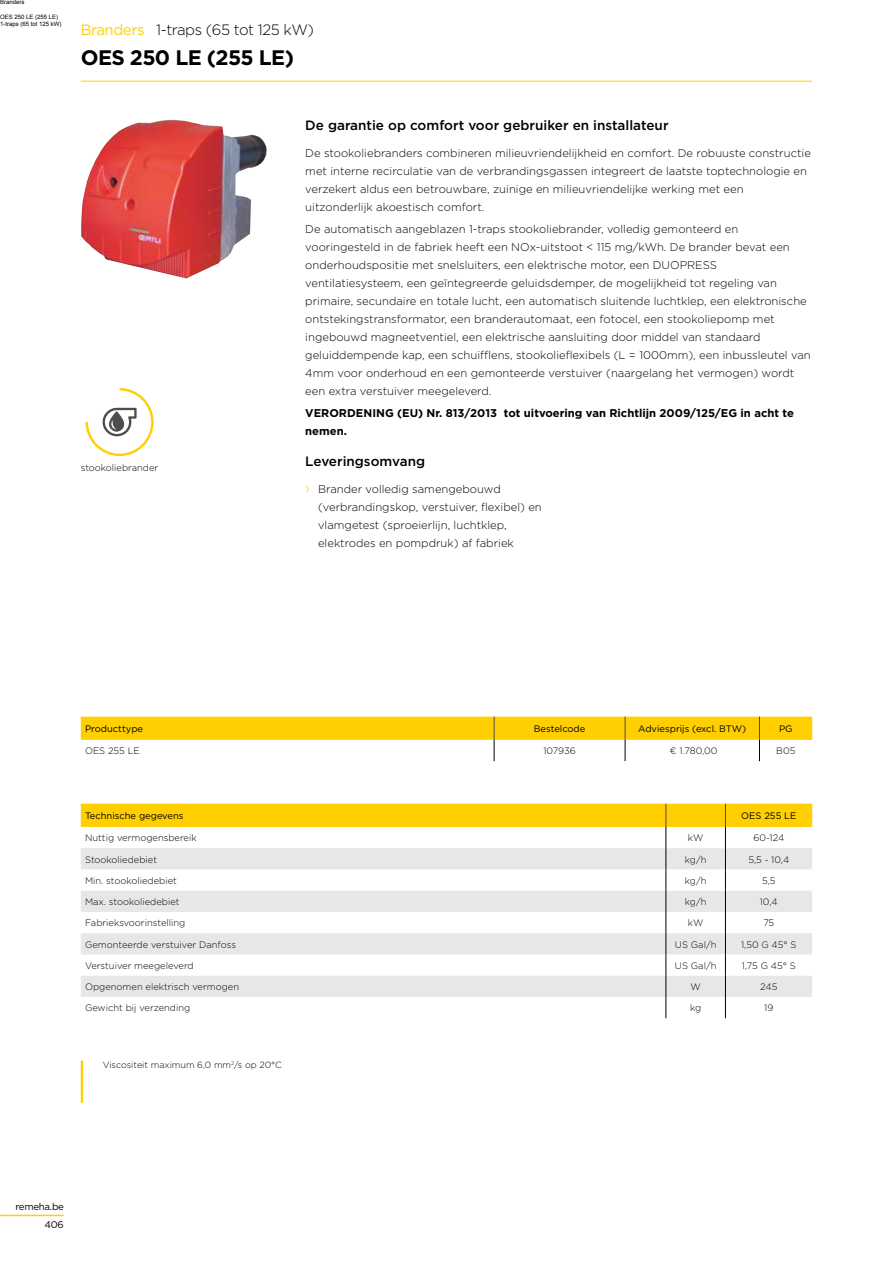
<style>
.page{position:relative;width:893px;height:1263px;background:#fff}
.page>*{position:absolute;margin:0;border:0;box-sizing:border-box;transform-origin:0 0}
.t1{font:700 21px "Gotham";letter-spacing:-.03em;color:#000}
.t2{font:300 15px "Gotham";letter-spacing:-.03em;color:#000}
.t3{font:500 13.5px "Gotham";color:#000}
.t4{font:300 11.25px/18px "Gotham";color:#000}
.t5{font:700 11.25px/18px "Gotham";color:#000}
.t6{font:9.75px "Gotham";letter-spacing:-.03em;color:#000}
.t7{font:300 9.3px "Gotham";color:#000}
.t8{font:9.3px "Gotham";color:#000}
.t9{font:300 9px "Gotham";color:#000}
.t10{font:6px/7.2px "Arial";color:#000}
.s1{font-weight:400;color:#ffcf01}
.s2{font-size:15.75px;color:#ffcf01}
</style>
<div class="page">
<hr style="left:0;top:1215px;width:64px;height:1px;background:#ffcf01">
<hr style="left:81px;top:81px;width:731px;height:1px;background:#ffcf01">
<img style="left:81px;top:120px;width:186px;height:158px">
<svg style="left:86px;top:388px;width:68px;height:68px"></svg>
<svg style="left:81px;top:717px;width:731px;height:44px"></svg>
<svg style="left:81px;top:804px;width:731px;height:214px"></svg>
<hr style="left:81px;top:1061px;width:2px;height:42px;background:#ffcf01">
<p class="t10" style="left:0;top:-1px;width:26px">Branders</p>
<p class="t10" style="left:0;top:13px;width:63px">OES 250 LE (255 LE)<br>1-traps (65 tot 125 kW)</p>
<h2 class="t2" style="left:81px;top:21px;width:235px"><span class="s1">Branders</span> 1-traps (65 tot 125 kW)</h2>
<h1 class="t1" style="left:81px;top:44px;width:215px">OES 250 LE (255 LE)</h1>
<p class="t7" style="left:81px;top:461px;width:79px">stookoliebrander</p>
<p class="t3" style="left:305px;top:117px;width:365px">De garantie op comfort voor gebruiker en installateur</p>
<p class="t4" style="left:305px;top:144px;width:507px">De stookoliebranders combineren milieuvriendelijkheid en comfort. De robuuste constructie met interne recirculatie van de verbrandingsgassen integreert de laatste toptechnologie en verzekert aldus een betrouwbare, zuinige en milieuvriendelijke werking met een uitzonderlijk akoestisch comfort.</p>
<p class="t4" style="left:305px;top:220px;width:507px">De automatisch aangeblazen 1-traps stookoliebrander, volledig gemonteerd en vooringesteld in de fabriek heeft een NOx-uitstoot &lt; 115 mg/kWh. De brander bevat een onderhoudspositie met snelsluiters, een elektrische motor, een DUOPRESS ventilatiesysteem, een geïntegreerde geluidsdemper, de mogelijkheid tot regeling van primaire, secundaire en totale lucht, een automatisch sluitende luchtklep, een elektronische ontstekingstransformator, een branderautomaat, een fotocel, een stookoliepomp met ingebouwd magneetventiel, een elektrische aansluiting door middel van standaard geluiddempende kap, een schuifflens, stookolieflexibels (L = 1000mm), een inbussleutel van 4mm voor onderhoud en een gemonteerde verstuiver (naargelang het vermogen) wordt een extra verstuiver meegeleverd.</p>
<p class="t5" style="left:305px;top:404px;width:490px">VERORDENING (EU) Nr. 813/2013 tot uitvoering van Richtlijn 2009/125/EG in acht te nemen.</p>
<p class="t3" style="left:305px;top:453px;width:121px">Leveringsomvang</p>
<p class="t4" style="left:318px;top:479px;width:225px;text-indent:-13px"><span class="s2">›</span> Brander volledig samengebouwd (verbrandingskop, verstuiver, flexibel) en vlamgetest (sproeierlijn, luchtklep, elektrodes en pompdruk) af fabriek</p>
<p class="t8" style="left:85px;top:723px;width:60px">Producttype</p>
<p class="t8" style="left:534px;top:723px;width:53px">Bestelcode</p>
<p class="t8" style="left:638px;top:723px;width:110px">Adviesprijs (excl. BTW)</p>
<p class="t8" style="left:779px;top:723px;width:15px">PG</p>
<p class="t7" style="left:85px;top:745px;width:56px">OES 255 LE</p>
<p class="t7" style="left:543px;top:745px;width:34px">107936</p>
<p class="t7" style="left:670px;top:745px;width:49px">€ 1.780,00</p>
<p class="t7" style="left:776px;top:745px;width:21px">B05</p>
<p class="t8" style="left:85px;top:810px;width:100px">Technische gegevens</p>
<p class="t8" style="left:741px;top:810px;width:57px">OES 255 LE</p>
<p class="t7" style="left:85px;top:832px;width:113px">Nuttig vermogensbereik</p>
<p class="t7" style="left:688px;top:832px;width:17px">kW</p>
<p class="t7" style="left:753px;top:832px;width:32px">60-124</p>
<p class="t7" style="left:85px;top:853px;width:74px">Stookoliedebiet</p>
<p class="t7" style="left:685px;top:853px;width:23px">kg/h</p>
<p class="t7" style="left:748px;top:853px;width:42px">5,5 - 10,4</p>
<p class="t7" style="left:85px;top:875px;width:93px">Min. stookoliedebiet</p>
<p class="t7" style="left:685px;top:875px;width:23px">kg/h</p>
<p class="t7" style="left:762px;top:875px;width:15px">5,5</p>
<p class="t7" style="left:85px;top:896px;width:96px">Max. stookoliedebiet</p>
<p class="t7" style="left:685px;top:896px;width:23px">kg/h</p>
<p class="t7" style="left:760px;top:896px;width:19px">10,4</p>
<p class="t7" style="left:85px;top:917px;width:102px">Fabrieksvoorinstelling</p>
<p class="t7" style="left:688px;top:917px;width:17px">kW</p>
<p class="t7" style="left:763px;top:917px;width:12px">75</p>
<p class="t7" style="left:85px;top:938px;width:153px">Gemonteerde verstuiver Danfoss</p>
<p class="t7" style="left:675px;top:938px;width:43px">US Gal/h</p>
<p class="t7" style="left:741px;top:938px;width:57px">1,50 G 45° S</p>
<p class="t7" style="left:85px;top:960px;width:110px">Verstuiver meegeleverd</p>
<p class="t7" style="left:675px;top:960px;width:43px">US Gal/h</p>
<p class="t7" style="left:742px;top:960px;width:55px">1,75 G 45° S</p>
<p class="t7" style="left:85px;top:981px;width:156px">Opgenomen elektrisch vermogen</p>
<p class="t7" style="left:690px;top:981px;width:12px">W</p>
<p class="t7" style="left:760px;top:981px;width:19px">245</p>
<p class="t7" style="left:85px;top:1002px;width:107px">Gewicht bij verzending</p>
<p class="t7" style="left:690px;top:1002px;width:13px">kg</p>
<p class="t7" style="left:764px;top:1002px;width:11px">19</p>
<p class="t9" style="left:103px;top:1059px;width:181px">Viscositeit maximum 6,0 mm<sup>2</sup>/s op 20°C</p>
<p class="t6" style="left:16px;top:1201px;width:50px">remeha.be</p>
<p class="t6" style="left:45px;top:1218px;width:21px">406</p>
</div>
